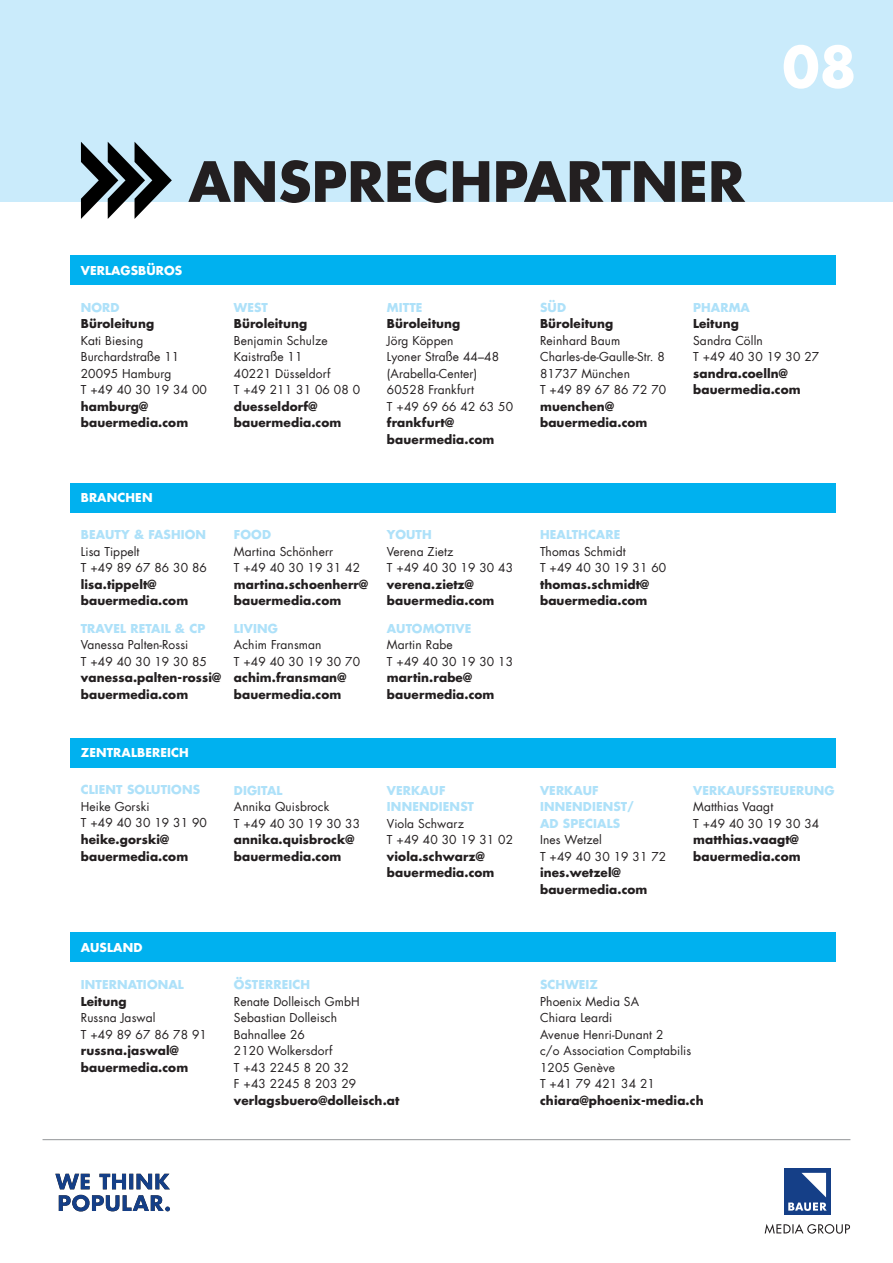
<style>
.page{position:relative;width:893px;height:1263px;background:#fff}
.page>*{position:absolute;margin:0;border:0;box-sizing:border-box;transform-origin:0 0}
.t1{font:700 54px "Futura Com";color:#231f20}
.t2{font:700 54px "Futura Com";color:#fff}
.t3{font:12px/16.5px "Futura Com";letter-spacing:.01em;color:#231f20}
.t4{font:700 12px/16.5px "Futura Com";letter-spacing:.01em;color:#231f20}
.t5{font:700 12px/16.5px "Futura Com";letter-spacing:.01em;color:#aee1f9}
.t6{font:700 12px "Futura Com";letter-spacing:.01em;color:#fff}
</style>
<div class="page">
<svg style="left:765px;top:1224px;width:85px;height:10px"></svg>
<div style="left:784px;top:1168px;width:46px;height:47px;background:#153f87"></div>
<svg style="left:788px;top:1173px;width:39px;height:38px"></svg>
<svg style="left:55px;top:1174px;width:115px;height:37px"></svg>
<hr style="left:43px;top:1139px;width:807px;height:1px;background:#939598">
<div style="left:70px;top:255px;width:766px;height:30px;background:#00b1ef"></div>
<div style="left:70px;top:483px;width:766px;height:29px;background:#00b1ef"></div>
<div style="left:70px;top:738px;width:766px;height:29px;background:#00b1ef"></div>
<div style="left:70px;top:932px;width:766px;height:30px;background:#00b1ef"></div>
<div style="left:0;top:0;width:893px;height:202px;background:#caebfb"></div>
<svg style="left:81px;top:142px;width:91px;height:77px"></svg>
<h1 class="t1" style="left:189px;top:140px;width:558px">ANSPRECHPARTNER</h1>
<p class="t6" style="left:81px;top:261px;width:103px">VERLAGSBÜROS</p>
<h1 class="t2" style="left:782px;top:25px;width:76px">08</h1>
<p class="t5" style="left:81px;top:299px;width:40px">NORD</p>
<p class="t4" style="left:81px;top:315px;width:75px">Büroleitung</p>
<p class="t3" style="left:81px;top:332px;width:128px">Kati Biesing<br>Burchardstraße 11<br>20095 Hamburg<br>T +49 40 30 19 34 00</p>
<p class="t4" style="left:81px;top:398px;width:109px">hamburg@ bauermedia.com</p>
<p class="t5" style="left:234px;top:299px;width:35px">WEST</p>
<p class="t4" style="left:234px;top:315px;width:75px">Büroleitung</p>
<p class="t3" style="left:234px;top:332px;width:128px">Benjamin Schulze<br>Kaistraße 11<br>40221 Düsseldorf<br>T +49 211 31 06 08 0</p>
<p class="t4" style="left:234px;top:398px;width:109px">duesseldorf@ bauermedia.com</p>
<p class="t5" style="left:387px;top:299px;width:37px">MITTE</p>
<p class="t4" style="left:387px;top:315px;width:75px">Büroleitung</p>
<p class="t3" style="left:387px;top:332px;width:128px">Jörg Köppen<br>Lyoner Straße 44–48 (Arabella-Center)<br>60528 Frankfurt<br>T +49 69 66 42 63 50</p>
<p class="t4" style="left:387px;top:414px;width:109px">frankfurt@ bauermedia.com</p>
<p class="t6" style="left:81px;top:488px;width:73px">BRANCHEN</p>
<p class="t5" style="left:81px;top:526px;width:127px">BEAUTY &amp; FASHION</p>
<p class="t3" style="left:81px;top:543px;width:128px">Lisa Tippelt<br>T +49 89 67 86 30 86</p>
<p class="t4" style="left:81px;top:576px;width:109px">lisa.tippelt@ bauermedia.com</p>
<p class="t5" style="left:81px;top:620px;width:126px">TRAVEL RETAIL &amp; CP</p>
<p class="t3" style="left:81px;top:637px;width:128px">Vanessa Palten-Rossi<br>T +49 40 30 19 30 85</p>
<p class="t4" style="left:81px;top:669px;width:142px">vanessa.palten-rossi@ bauermedia.com</p>
<p class="t5" style="left:234px;top:526px;width:39px">FOOD</p>
<p class="t3" style="left:234px;top:543px;width:128px">Martina Schönherr<br>T +49 40 30 19 31 42</p>
<p class="t4" style="left:234px;top:576px;width:136px">martina.schoenherr@ bauermedia.com</p>
<p class="t5" style="left:234px;top:620px;width:46px">LIVING</p>
<p class="t3" style="left:234px;top:637px;width:128px">Achim Fransman<br>T +49 40 30 19 30 70</p>
<p class="t4" style="left:234px;top:669px;width:114px">achim.fransman@ bauermedia.com</p>
<p class="t5" style="left:387px;top:526px;width:46px">YOUTH</p>
<p class="t3" style="left:387px;top:543px;width:128px">Verena Zietz<br>T +49 40 30 19 30 43</p>
<p class="t4" style="left:387px;top:576px;width:109px">verena.zietz@ bauermedia.com</p>
<p class="t5" style="left:387px;top:620px;width:86px">AUTOMOTIVE</p>
<p class="t3" style="left:387px;top:637px;width:128px">Martin Rabe<br>T +49 40 30 19 30 13</p>
<p class="t4" style="left:387px;top:669px;width:109px">martin.rabe@ bauermedia.com</p>
<p class="t6" style="left:81px;top:743px;width:110px">ZENTRALBEREICH</p>
<p class="t5" style="left:81px;top:781px;width:121px">CLIENT SOLUTIONS</p>
<p class="t3" style="left:81px;top:798px;width:128px">Heike Gorski<br>T +49 40 30 19 31 90</p>
<p class="t4" style="left:81px;top:831px;width:109px">heike.gorski@ bauermedia.com</p>
<p class="t5" style="left:234px;top:781px;width:50px">DIGITAL</p>
<p class="t3" style="left:234px;top:798px;width:128px">Annika Quisbrock<br>T +49 40 30 19 30 33</p>
<p class="t4" style="left:234px;top:831px;width:122px">annika.quisbrock@ bauermedia.com</p>
<p class="t5" style="left:387px;top:781px;width:89px">VERKAUF<br>INNENDIENST</p>
<p class="t3" style="left:387px;top:815px;width:128px">Viola Schwarz<br>T +49 40 30 19 31 02</p>
<p class="t4" style="left:387px;top:847px;width:109px">viola.schwarz@ bauermedia.com</p>
<p class="t6" style="left:81px;top:938px;width:63px">AUSLAND</p>
<p class="t5" style="left:81px;top:976px;width:105px">INTERNATIONAL</p>
<p class="t4" style="left:81px;top:992px;width:47px">Leitung</p>
<p class="t3" style="left:81px;top:1009px;width:128px">Russna Jaswal<br>T +49 89 67 86 78 91</p>
<p class="t4" style="left:81px;top:1042px;width:109px">russna.jaswal@ bauermedia.com</p>
<p class="t5" style="left:234px;top:976px;width:78px">ÖSTERREICH</p>
<p class="t3" style="left:234px;top:993px;width:127px">Renate Dolleisch GmbH<br>Sebastian Dolleisch<br>Bahnallee 26<br>2120 Wolkersdorf<br>T +43 2245 8 20 32<br>F +43 2245 8 203 29</p>
<p class="t4" style="left:234px;top:1091px;width:167px">verlagsbuero@dolleisch.at</p>
<p class="t5" style="left:540px;top:299px;width:27px">SÜD</p>
<p class="t4" style="left:540px;top:315px;width:75px">Büroleitung</p>
<p class="t3" style="left:540px;top:332px;width:128px">Reinhard Baum<br>Charles-de-Gaulle-Str. 8<br>81737 München<br>T +49 89 67 86 72 70</p>
<p class="t4" style="left:540px;top:398px;width:109px">muenchen@ bauermedia.com</p>
<p class="t5" style="left:693px;top:299px;width:58px">PHARMA</p>
<p class="t4" style="left:693px;top:315px;width:47px">Leitung</p>
<p class="t3" style="left:693px;top:332px;width:128px">Sandra Cölln<br>T +49 40 30 19 30 27</p>
<p class="t4" style="left:693px;top:365px;width:109px">sandra.coelln@ bauermedia.com</p>
<p class="t5" style="left:540px;top:526px;width:82px">HEALTHCARE</p>
<p class="t3" style="left:540px;top:543px;width:128px">Thomas Schmidt<br>T +49 40 30 19 31 60</p>
<p class="t4" style="left:540px;top:576px;width:110px">thomas.schmidt@ bauermedia.com</p>
<p class="t5" style="left:540px;top:781px;width:96px">VERKAUF<br>INNENDIENST/<br>AD SPECIALS</p>
<p class="t3" style="left:540px;top:831px;width:128px">Ines Wetzel<br>T +49 40 30 19 31 72</p>
<p class="t4" style="left:540px;top:864px;width:109px">ines.wetzel@ bauermedia.com</p>
<p class="t5" style="left:693px;top:781px;width:143px">VERKAUFSSTEUERUNG</p>
<p class="t3" style="left:693px;top:798px;width:128px">Matthias Vaagt<br>T +49 40 30 19 30 34</p>
<p class="t4" style="left:693px;top:831px;width:109px">matthias.vaagt@ bauermedia.com</p>
<p class="t5" style="left:540px;top:976px;width:60px">SCHWEIZ</p>
<p class="t3" style="left:540px;top:993px;width:153px">Phoenix Media SA<br>Chiara Leardi<br>Avenue Henri-Dunant 2<br>c/o Association Comptabilis<br>1205 Genève<br>T +41 79 421 34 21</p>
<p class="t4" style="left:540px;top:1091px;width:165px">chiara@phoenix-media.ch</p>
</div>
